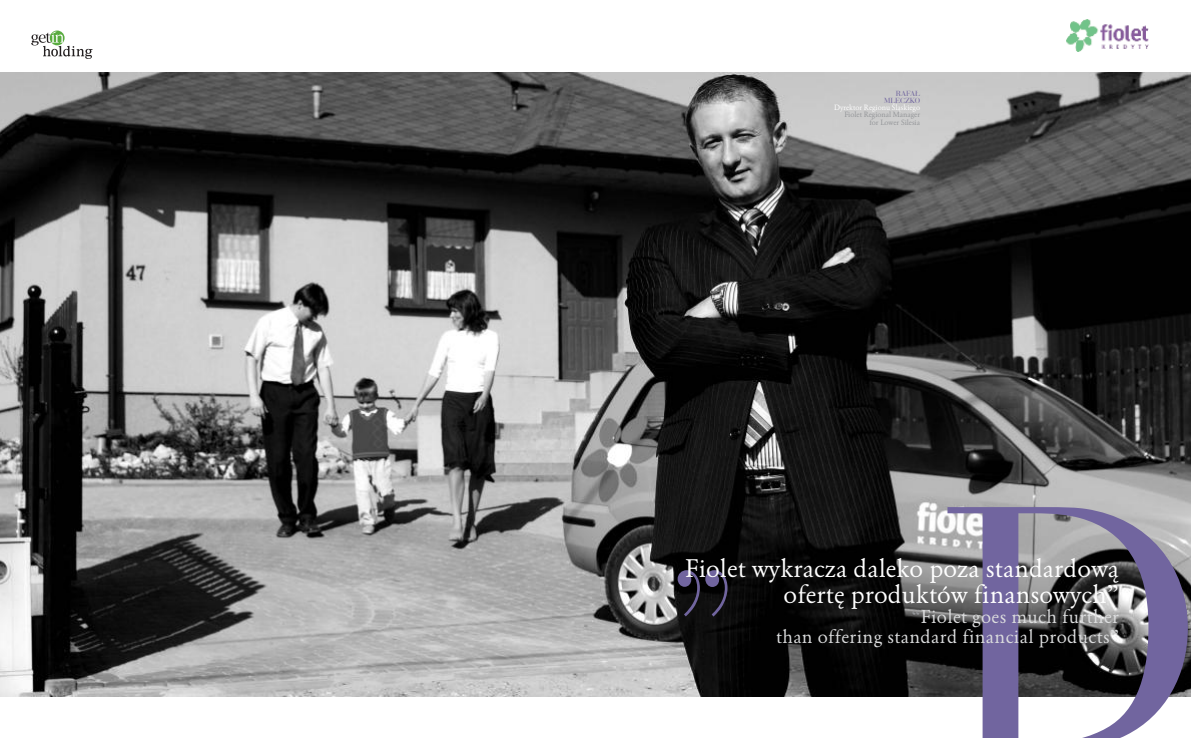
<style>
.page{position:relative;width:1191px;height:738px;background:#fff}
.page>*{position:absolute;margin:0;border:0;box-sizing:border-box;transform-origin:0 0}
.t1{font:168px "Bauer Bodoni DCE";color:#71659f;scale:.9 1}
.t2{font:23px/25.7px "EFN Garamo";letter-spacing:.005em;color:#fff;text-align:right}
.t3{font:17px/19.5px "EFN Garamo";letter-spacing:.02em;color:#dcddde;text-align:right}
.t4{font:7.7px/7.3px "Bauer Bodoni DCE";letter-spacing:-.005em;color:#71659f;text-align:right}
.t5{font:6.9px/7.3px "EFN Garamo";letter-spacing:-.005em;color:#939598;text-align:right}
.t6{font:6.9px "EFN Garamo";letter-spacing:-.005em;color:#fff}
.s1{font-size:362px}
.s2{color:#939598}
</style>
<div class="page">
<img style="left:0;top:72px;width:1191px;height:624px">
<img style="left:1066px;top:19px;width:82px;height:32px">
<svg style="left:31px;top:32px;width:61px;height:27px"></svg>
<p class="t4" style="left:884px;top:90px;width:38px">RAFAŁ<br>MLECZKO</p>
<p class="t6" style="left:834px;top:104px;width:87px">Dyrektor Regionu Śląskiego</p>
<p class="t5" style="left:844px;top:112px;width:77px">Fiolet Regional Manager for Lower Silesia</p>
<h1 class="t1" style="left:667px;top:570px;width:594px">” <span class="s1">D</span></h1>
<p class="t2" style="left:685px;top:557px;width:435px">Fiolet wykracza daleko poza standardową ofertę produktów finansowych”</p>
<p class="t3" style="left:776px;top:608px;width:345px"><span class="s2">“</span>Fiolet goes much further<br>than offering standard financial products”</p>
</div>
